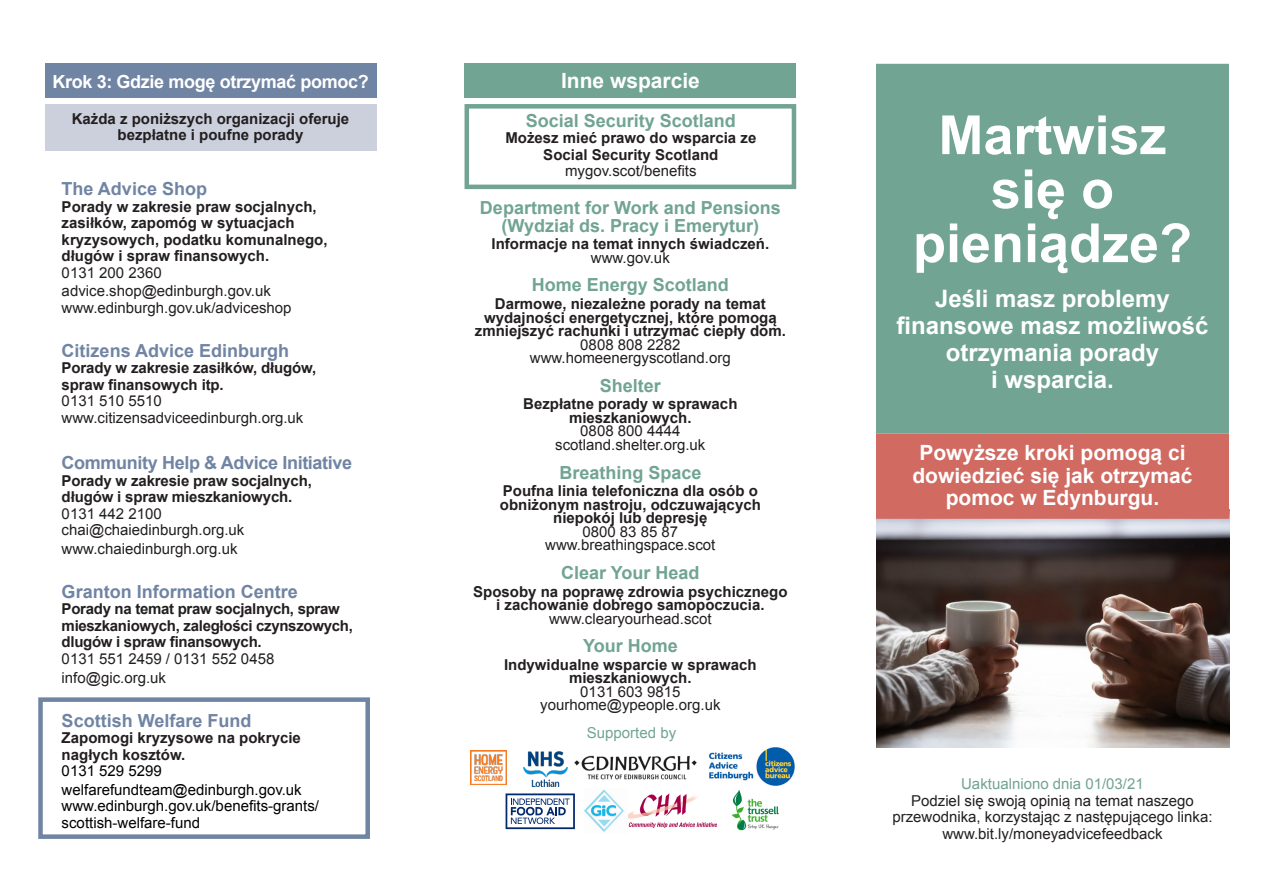
<style>
.page{position:relative;width:1263px;height:893px;background:#fff}
.page>*{position:absolute;margin:0;border:0;box-sizing:border-box;transform-origin:0 0}
.front_title_1{font:700 54px/54px "Arial";color:#fff;text-align:center}
.front_title_2{font:700 24px/27px "Arial";color:#fff;text-align:center}
.front_title_3{font:700 21px/22.5px "Arial";color:#fff;text-align:center}
.white_title{font:700 21px "Arial";color:#fff}
.grey_address_title{font:700 18px/18px "Arial";color:#71a492;text-align:center}
.address_title{font:700 18px "Arial";color:#7084a3}
.address_title-2{font:700 18px "Arial";letter-spacing:-.02em;color:#7084a3}
.white_title-2{font:700 18px "Arial";letter-spacing:-.02em;color:#fff}
.address_title-3{font:700 18px "Arial";color:#71a492}
.centred_bold_text{font:700 15px/13.5px "Arial";color:#231f20;text-align:center}
.bold_text{font:700 15px/16.5px "Arial";color:#231f20}
.centred_text{font:15px/16.5px "Arial";color:#231f20;text-align:center}
.text{font:15px/16.5px "Arial";color:#231f20}
.text-2{font:15px/16.5px "Arial";color:#000001}
.bold_text-2{font:700 15px/16.5px "Arial";letter-spacing:-.02em;color:#231f20}
.Bold_title_text{font:700 15px/16.5px "Arial";color:#231f20;text-align:center}
.centred_text-2{font:15px "Arial";color:#71a492}
.bold_text-3{font:15px "Arial";color:#231f20}
.centred_bold_text-2{font:15px "Arial";color:#231f20}
</style>
<div class="page">
<img style="left:876px;top:519px;width:353px;height:229px">
<div style="left:45px;top:104px;width:331px;height:47px;background:#cbd0dc"></div>
<div style="left:876px;top:434px;width:353px;height:85px;background:#d16a61;border:2px solid #d16a61"></div>
<div style="left:876px;top:64px;width:353px;height:370px;background:#71a492"></div>
<div style="left:45px;top:64px;width:331px;height:34px;background:#7084a3"></div>
<div style="left:464px;top:64px;width:332px;height:34px;background:#71a492"></div>
<div style="left:38px;top:697px;width:332px;height:142px;border:4px solid #7084a3"></div>
<div style="left:464px;top:104px;width:332px;height:85px;border:4px solid #71a492"></div>
<img style="left:574px;top:755px;width:123px;height:25px">
<svg style="left:506px;top:793px;width:69px;height:36px"></svg>
<img style="left:628px;top:793px;width:89px;height:34px">
<img style="left:708px;top:747px;width:87px;height:39px">
<img style="left:731px;top:790px;width:48px;height:41px">
<img style="left:470px;top:750px;width:37px;height:35px">
<img style="left:584px;top:790px;width:40px;height:42px">
<img style="left:523px;top:751px;width:44px;height:35px">
<p class="white_title-2" style="left:53px;top:70px;width:318px">Krok 3: Gdzie mogę otrzymać pomoc?</p>
<p class="Bold_title_text" style="left:72px;top:111px;width:279px">Każda z poniższych organizacji oferuje bezpłatne i poufne porady</p>
<p class="address_title" style="left:62px;top:177px;width:147px">The Advice Shop</p>
<p class="bold_text" style="left:62px;top:199px;width:267px">Porady w zakresie praw socjalnych, zasiłków, zapomóg w sytuacjach kryzysowych, podatku komunalnego, długów i spraw finansowych.</p>
<p class="text" style="left:62px;top:264px;width:102px">0131 200 2360</p>
<p class="text" style="left:62px;top:283px;width:231px">advice.shop@edinburgh.gov.uk www.edinburgh.gov.uk/adviceshop</p>
<p class="address_title" style="left:62px;top:339px;width:229px">Citizens Advice Edinburgh</p>
<p class="bold_text" style="left:62px;top:360px;width:256px">Porady w zakresie zasiłków, długów, spraw finansowych itp.</p>
<p class="text" style="left:62px;top:393px;width:243px">0131 510 5510 www.citizensadviceedinburgh.org.uk</p>
<p class="address_title-2" style="left:62px;top:451px;width:292px">Community Help &amp; Advice Initiative</p>
<p class="bold_text" style="left:62px;top:473px;width:252px">Porady w zakresie praw socjalnych, długów i spraw mieszkaniowych.</p>
<p class="text" style="left:62px;top:505px;width:184px">0131 442 2100 chai@chaiedinburgh.org.uk</p>
<p class="text" style="left:62px;top:540px;width:177px">www.chaiedinburgh.org.uk</p>
<p class="address_title" style="left:62px;top:580px;width:238px">Granton Information Centre</p>
<p class="bold_text-2" style="left:62px;top:601px;width:293px">Porady na temat praw socjalnych, spraw mieszkaniowych, zaległości czynszowych, dlugów i spraw finansowych.</p>
<p class="text" style="left:62px;top:651px;width:214px">0131 551 2459 / 0131 552 0458</p>
<p class="text" style="left:62px;top:669px;width:106px">info@gic.org.uk</p>
<p class="address_title" style="left:62px;top:708px;width:191px">Scottish Welfare Fund</p>
<p class="bold_text" style="left:62px;top:730px;width:241px">Zapomogi kryzysowe na pokrycie nagłych kosztów.</p>
<p class="text-2" style="left:62px;top:763px;width:102px">0131 529 5299</p>
<p class="text-2" style="left:62px;top:781px;width:259px">welfarefundteam@edinburgh.gov.uk www.edinburgh.gov.uk/benefits-grants/ scottish-welfare-fund</p>
<p class="white_title" style="left:561px;top:66px;width:140px">Inne wsparcie</p>
<p class="address_title-3" style="left:526px;top:109px;width:212px">Social Security Scotland</p>
<p class="bold_text" style="left:505px;top:130px;width:252px;text-align:center">Możesz mieć prawo do wsparcia ze<br>Social Security Scotland</p>
<p class="bold_text-3" style="left:565px;top:161px;width:133px">mygov.scot/benefits</p>
<p class="grey_address_title" style="left:480px;top:199px;width:302px">Department for Work and Pensions (Wydział ds. Pracy i Emerytur)</p>
<p class="centred_bold_text" style="left:492px;top:238px;width:279px">Informacje na temat innych świadczeń.</p>
<p class="centred_text" style="left:591px;top:250px;width:80px">www.gov.uk</p>
<p class="grey_address_title" style="left:532px;top:277px;width:199px">Home Energy Scotland</p>
<p class="centred_bold_text" style="left:475px;top:298px;width:312px">Darmowe, niezależne porady na temat wydajności energetycznej, które pomogą zmniejszyć rachunki i utrzymać ciepły dom.</p>
<p class="centred_bold_text-2" style="left:580px;top:335px;width:102px">0808 808 2282</p>
<p class="centred_text" style="left:530px;top:350px;width:202px">www.homeenergyscotland.org</p>
<p class="grey_address_title" style="left:600px;top:377px;width:63px">Shelter</p>
<p class="centred_bold_text" style="left:523px;top:398px;width:216px">Bezpłatne porady w sprawach mieszkaniowych.</p>
<p class="centred_text" style="left:555px;top:425px;width:152px;line-height:13.5px">0808 800 4444 scotland.shelter.org.uk</p>
<p class="grey_address_title" style="left:559px;top:464px;width:144px">Breathing Space</p>
<p class="centred_bold_text" style="left:500px;top:485px;width:262px">Poufna linia telefoniczna dla osób o obniżonym nastroju, odczuwających niepokój lub depresję</p>
<p class="centred_text" style="left:582px;top:523px;width:97px">0800 83 85 87</p>
<p class="centred_text" style="left:545px;top:537px;width:172px">www.breathingspace.scot</p>
<p class="grey_address_title" style="left:561px;top:564px;width:140px">Clear Your Head</p>
<p class="centred_bold_text" style="left:473px;top:585px;width:316px">Sposoby na poprawę zdrowia psychicznego i zachowanie dobrego samopoczucia.</p>
<p class="centred_text" style="left:549px;top:610px;width:164px">www.clearyourhead.scot</p>
<p class="grey_address_title" style="left:583px;top:637px;width:96px">Your Home</p>
<p class="centred_bold_text" style="left:504px;top:658px;width:254px">Indywidualne wsparcie w sprawach mieszkaniowych.</p>
<p class="centred_text" style="left:580px;top:683px;width:102px">0131 603 9815</p>
<p class="centred_text" style="left:540px;top:697px;width:182px">yourhome@ypeople.org.uk</p>
<p class="centred_text-2" style="left:587px;top:723px;width:91px">Supported by</p>
<p class="front_title_1" style="left:913px;top:110px;width:281px">Martwisz się o pieniądze?</p>
<p class="front_title_2" style="left:896px;top:285px;width:314px">Jeśli masz problemy finansowe masz możliwość otrzymania porady<br>i wsparcia.</p>
<p class="front_title_3" style="left:912px;top:442px;width:282px">Powyższe kroki pomogą ci dowiedzieć się jak otrzymać pomoc w Edynburgu.</p>
<p class="centred_text-2" style="left:961px;top:774px;width:184px">Uaktualniono dnia 01/03/21</p>
<p class="centred_text" style="left:892px;top:792px;width:322px">Podziel się swoją opinią na temat naszego przewodnika, korzystając z następującego linka: www.bit.ly/moneyadvicefeedback</p>
</div>
